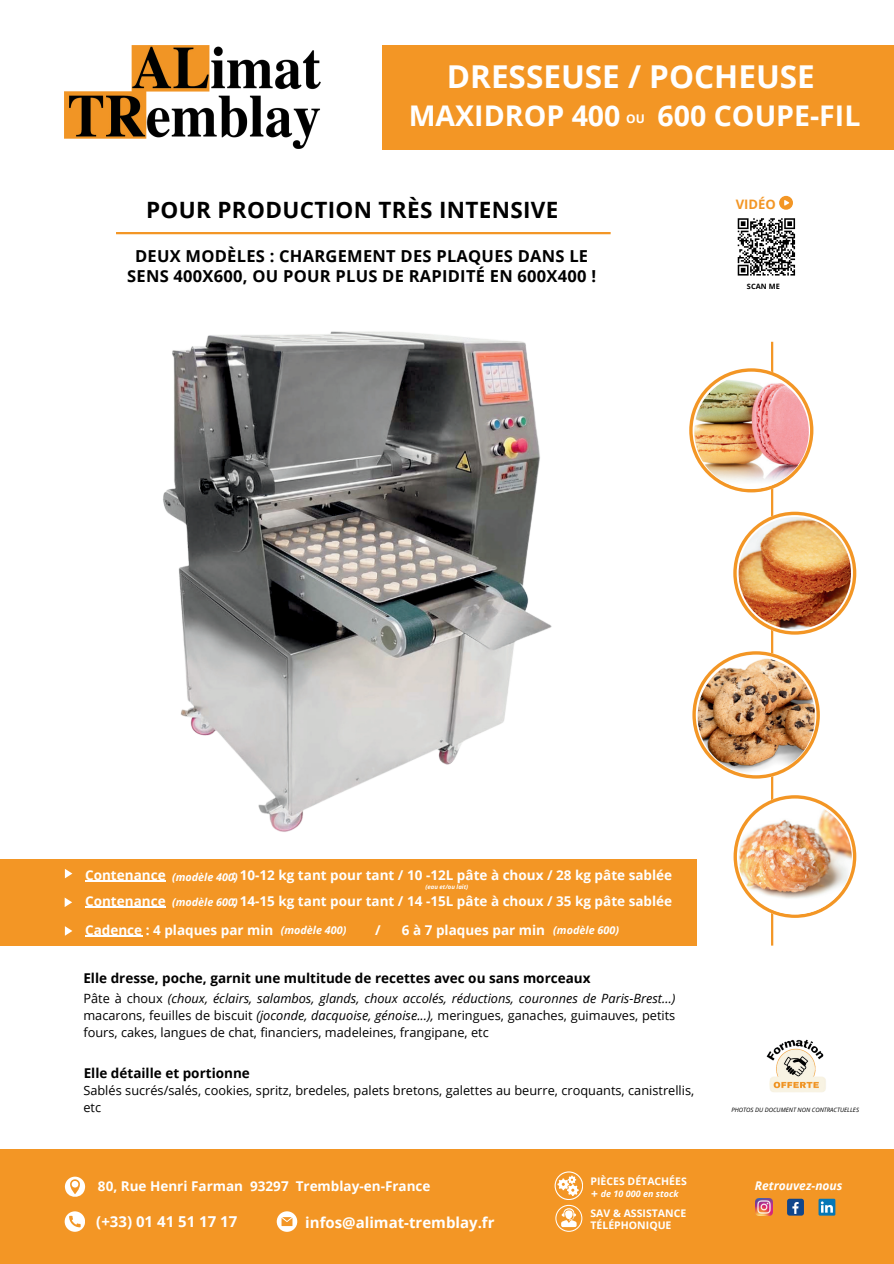
<style>
.page{position:relative;width:894px;height:1264px;background:#fff}
.page>*{position:absolute;margin:0;border:0;box-sizing:border-box;transform-origin:0 0}
.t1{font:700 31.5px "Open Sans";color:#fff}
.t2{font:700 28.5px "Open Sans";color:#fff}
.t3{font:700 22.5px "Open Sans";letter-spacing:.015em;color:#000}
.t4{font:700 16.5px/20.2px "Open Sans";letter-spacing:.015em;color:#000;text-align:center}
.t5{font:700 15px "Open Sans";color:#fff}
.t6{font:700 13.5px/29.2px "Open Sans";color:#fff}
.t7{font:700 13.5px "Open Sans";color:#000}
.t8{font:700 13.05px "Open Sans";color:#f39625}
.t9{font:12.75px/17px "Open Sans";color:#000;text-align:justify}
.t10{font:italic 700 12px "Open Sans";color:#fff}
.t11{font:700 12px "Open Sans";color:#fff}
.t12{font:italic 700 10.8px "Open Sans";color:#fff}
.t13{font:700 10.5px/11.4px "Open Sans";color:#fff}
.t14{font:italic 700 9px "Open Sans";color:#fff}
.t15{font:700 7.35px "Open Sans";color:#000}
.t16{font:italic 6px "Open Sans";color:#000}
.t17{font:italic 700 6px "Open Sans";color:#fff}
.s1{font-style:italic}
.s2{font-style:normal;font-size:12px}
</style>
<div class="page">
<div style="left:383px;top:45px;width:510px;height:104px;background:#f39625"></div>
<hr style="left:116px;top:232px;width:494px;height:2px;background:#f39625">
<div style="left:0;top:859px;width:696px;height:86px;background:#f39625"></div>
<img style="left:65px;top:46px;width:255px;height:102px">
<svg style="left:779px;top:196px;width:13px;height:13px"></svg>
<svg style="left:65px;top:868px;width:7px;height:10px"></svg>
<svg style="left:65px;top:897px;width:7px;height:10px"></svg>
<img style="left:766px;top:1039px;width:60px;height:53px">
<div style="left:0;top:1148px;width:893px;height:115px;background:#f39625"></div>
<svg style="left:65px;top:1176px;width:20px;height:21px"></svg>
<img style="left:755px;top:1198px;width:17px;height:17px">
<svg style="left:786px;top:1198px;width:17px;height:17px"></svg>
<svg style="left:792px;top:1201px;width:6px;height:12px"></svg>
<svg style="left:818px;top:1198px;width:17px;height:17px"></svg>
<svg style="left:553px;top:1148px;width:29px;height:83px"></svg>
<svg style="left:65px;top:1211px;width:20px;height:20px"></svg>
<svg style="left:277px;top:1211px;width:20px;height:20px"></svg>
<hr style="left:770px;top:342px;width:3px;height:603px;background:#f39625">
<svg style="left:733px;top:511px;width:122px;height:123px"></svg>
<img style="left:738px;top:517px;width:112px;height:112px;border-radius:50%">
<svg style="left:692px;top:651px;width:127px;height:127px"></svg>
<img style="left:697px;top:657px;width:117px;height:118px;border-radius:50%">
<svg style="left:733px;top:795px;width:123px;height:122px"></svg>
<img style="left:738px;top:801px;width:113px;height:113px;border-radius:50%">
<svg style="left:689px;top:368px;width:123px;height:124px"></svg>
<img style="left:694px;top:374px;width:114px;height:115px;border-radius:50%">
<img style="left:163px;top:331px;width:389px;height:501px">
<hr style="left:85px;top:880px;width:81px;height:1px;background:#fff">
<hr style="left:85px;top:906px;width:81px;height:1px;background:#fff">
<hr style="left:85px;top:935px;width:57px;height:2px;background:#fff">
<svg style="left:737px;top:218px;width:59px;height:58px"></svg>
<svg style="left:65px;top:926px;width:7px;height:9px"></svg>
<h1 class="t1" style="left:446px;top:54px;width:369px">DRESSEUSE / POCHEUSE</h1>
<h2 class="t2" style="left:408px;top:95px;width:213px">MAXIDROP 400</h2>
<h2 class="t2" style="left:657px;top:95px;width:204px">600 COUPE-FIL</h2>
<p class="t11" style="left:626px;top:110px;width:20px">OU</p>
<h3 class="t3" style="left:146px;top:194px;width:414px">POUR PRODUCTION TRÈS INTENSIVE</h3>
<p class="t4" style="left:127px;top:245px;width:470px">DEUX MODÈLES : CHARGEMENT DES PLAQUES DANS LE<br>SENS 400X600, OU POUR PLUS DE RAPIDITÉ EN 600X400 !</p>
<p class="t8" style="left:735px;top:195px;width:42px">VIDÉO</p>
<p class="t15" style="left:746px;top:281px;width:34px">SCAN ME</p>
<p class="t6" style="left:85px;top:859px;width:82px">Contenance</p>
<p class="t6" style="left:232px;top:859px;width:441px">: 10-12 kg tant pour tant / 10 -12L pâte à choux / 28 kg pâte sablée</p>
<p class="t6" style="left:85px;top:885px;width:82px">Contenance</p>
<p class="t12" style="left:172px;top:869px;width:67px">(modèle 400)</p>
<p class="t12" style="left:172px;top:894px;width:67px">(modèle 600)</p>
<p class="t17" style="left:425px;top:882px;width:44px">(eau et/ou lait)</p>
<p class="t6" style="left:85px;top:885px;width:588px;text-indent:147px">: 14-15 kg tant pour tant / 14 -15L pâte à choux / 35 kg pâte sablée<br>Cadence : 4 plaques par min</p>
<p class="t6" style="left:375px;top:914px;width:7px">/</p>
<p class="t6" style="left:402px;top:914px;width:145px">6 à 7 plaques par min</p>
<p class="t12" style="left:280px;top:922px;width:67px">(modèle 400)</p>
<p class="t12" style="left:553px;top:922px;width:67px">(modèle 600)</p>
<p class="t7" style="left:83px;top:968px;width:508px">Elle dresse, poche, garnit une multitude de recettes avec ou sans morceaux</p>
<p class="t9" style="left:83px;top:989px;width:593px">Pâte à choux <span class="s1">(choux, éclairs, salambos, glands, choux accolés, réductions, couronnes de Paris-Brest…) </span>macarons, feuilles de biscuit <span class="s1">(joconde, dacquoise, génoise...),</span> meringues, ganaches, guimauves, petits fours, cakes, langues de chat, financiers, madeleines, frangipane, etc</p>
<p class="t7" style="left:84px;top:1063px;width:168px">Elle détaille et portionne</p>
<p class="t9" style="left:83px;top:1081px;width:612px">Sablés sucrés/salés, cookies, spritz, bredeles, palets bretons, galettes au beurre, croquants, canistrellis, etc</p>
<p class="t6" style="left:98px;top:1170px;width:334px">80, Rue Henri Farman 93297 Tremblay-en-France</p>
<p class="t13" style="left:590px;top:1174px;width:98px">PIÈCES DÉTACHÉES</p>
<p class="t14" style="left:591px;top:1187px;width:89px"><span class="s2">+</span> de 10 000 en stock</p>
<p class="t5" style="left:96px;top:1210px;width:142px">(+33) 01 41 51 17 17</p>
<p class="t5" style="left:305px;top:1211px;width:191px">infos@alimat-tremblay.fr</p>
<p class="t13" style="left:590px;top:1207px;width:97px">SAV &amp; ASSISTANCE<br>TÉLÉPHONIQUE</p>
<p class="t16" style="left:731px;top:1105px;width:129px">PHOTOS DU DOCUMENT NON CONTRACTUELLES</p>
<p class="t10" style="left:754px;top:1177px;width:89px">Retrouvez-nous</p>
</div>
